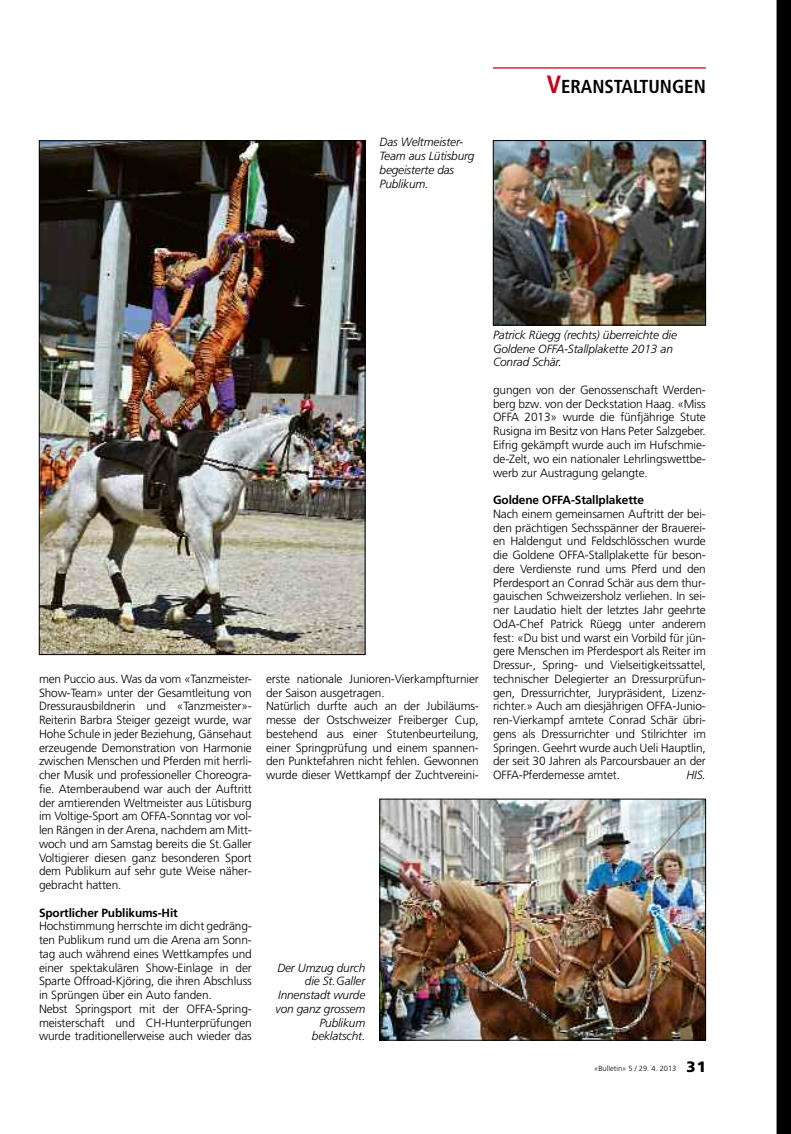
<style>
.page{position:relative;width:791px;height:1134px;background:#fff}
.page>*{position:absolute;margin:0;border:0;box-sizing:border-box;transform-origin:0 0}
.t1{font:700 condensed 18.75px "Frutiger LT Pro";color:#000}
.t2{font:300 11.88px/13.8px "Frutiger LT Pro";letter-spacing:-.01em;color:#000;text-align:justify}
.t3{font:italic 300 11.88px/13.8px "Frutiger LT Pro";letter-spacing:-.01em;color:#000}
.t4{font:700 11.88px "Frutiger LT Pro";letter-spacing:-.01em;color:#000}
.t5{font:300 7.5px "Frutiger LT Pro";color:#000}
.s1{font-size:25px;color:#ca0016}
.s2{font-weight:900;font-size:15px}
</style>
<div class="page">
<svg style="left:776px;top:0;width:14px;height:1134px;background:#0a0a0a"></svg>
<hr style="left:493px;top:67px;width:212px;height:2px;background:#ca0016">
<img style="left:41px;top:142px;width:322px;height:511px">
<img style="left:381px;top:801px;width:322px;height:237px">
<div style="left:379px;top:799px;width:326px;height:241px;border:1px solid #000"></div>
<img style="left:495px;top:142px;width:208px;height:181px">
<div style="left:493px;top:140px;width:212px;height:185px;border:1px solid #000"></div>
<p class="t3" style="left:379px;top:137px;width:96px">Das Weltmeister-<br>Team aus Lütisburg begeisterte das<br>Publikum.</p>
<h1 class="t1" style="left:546px;top:80px;width:160px"><span class="s1">V</span>ERANSTALTUNGEN</h1>
<p class="t2" style="left:39px;top:673px;width:214px">men Puccio aus. Was da vom «Tanzmeister-Show-Team» unter der Gesamtleitung von Dressurausbildnerin und «Tanzmeister»- Reiterin Barbra Steiger gezeigt wurde, war Hohe Schule in jeder Beziehung, Gänsehaut erzeugende Demonstration von Harmonie zwischen Menschen und Pferden mit herrli&shy;cher Musik und professioneller Choreogra&shy;fie. Atemberaubend war auch der Auftritt der amtierenden Weltmeister aus Lütisburg im Voltige-Sport am OFFA-Sonntag vor vol&shy;len Rängen in der Arena, nachdem am Mitt&shy;woch und am Samstag bereits die St.Galler Voltigierer diesen ganz besonderen Sport dem Publikum auf sehr gute Weise näher&shy;gebracht hatten.</p>
<p class="t4" style="left:39px;top:908px;width:140px">Sportlicher Publikums-Hit</p>
<p class="t2" style="left:39px;top:920px;width:214px;text-align:left">Hochstimmung herrschte im dicht gedräng&shy;ten Publikum rund um die Arena am Sonn&shy;tag auch während eines Wettkampfes und einer spektakulären Show-Einlage in der Sparte Offroad-Kjöring, die ihren Abschluss in Sprüngen über ein Auto fanden.<br>Nebst Springsport mit der OFFA-Spring&shy;meisterschaft und CH-Hunterprüfungen wurde traditionellerweise auch wieder das</p>
<p class="t2" style="left:266px;top:673px;width:214px;text-align:left">erste nationale Junioren-Vierkampfturnier der Saison ausgetragen.<br>Natürlich durfte auch an der Jubiläums&shy;messe der Ostschweizer Freiberger Cup, bestehend aus einer Stutenbeurteilung, einer Springprüfung und einem spannen&shy;den Punktefahren nicht fehlen. Gewonnen wurde dieser Wettkampf der Zuchtvereini-</p>
<p class="t3" style="left:493px;top:329px;width:185px">Patrick Rüegg (rechts) überreichte die<br>Goldene OFFA-Stallplakette 2013 an<br>Conrad Schär.</p>
<p class="t2" style="left:493px;top:384px;width:214px">gungen von der Genossenschaft Werden&shy;berg bzw. von der Deckstation Haag. «Miss OFFA 2013» wurde die fünfjährige Stute Rusigna im Besitz von Hans Peter Salzgeber.<br>Eifrig gekämpft wurde auch im Hufschmie&shy;de-Zelt, wo ein nationaler Lehrlingswettbe&shy;werb zur Austragung gelangte.</p>
<p class="t4" style="left:493px;top:496px;width:152px">Goldene OFFA-Stallplakette</p>
<p class="t2" style="left:493px;top:508px;width:214px">Nach einem gemeinsamen Auftritt der bei&shy;den prächtigen Sechsspänner der Brauerei&shy;en Haldengut und Feldschlösschen wurde die Goldene OFFA-Stallplakette für beson&shy;dere Verdienste rund ums Pferd und den Pferdesport an Conrad Schär aus dem thur&shy;gauischen Schweizersholz verliehen. In sei&shy;ner Laudatio hielt der letztes Jahr geehrte OdA-Chef Patrick Rüegg unter anderem fest: «Du bist und warst ein Vorbild für jün&shy;gere Menschen im Pferdesport als Reiter im Dressur-, Spring- und Vielseitigkeitssattel, technischer Delegierter an Dressurprüfun&shy;gen, Dressurrichter, Jurypräsident, Lizenz&shy;richter.» Auch am diesjährigen OFFA-Junio&shy;ren-Vierkampf amtete Conrad Schär übri&shy;gens als Dressurrichter und Stilrichter im Springen. Geehrt wurde auch Ueli Hauptlin, der seit 30 Jahren als Parcoursbauer an der OFFA-Pferdemesse amtet.</p>
<p class="t3" style="left:686px;top:769px;width:21px">HIS.</p>
<p class="t3" style="left:275px;top:962px;width:91px;text-align:right">Der Umzug durch die St.Galler<br>Innenstadt wurde von ganz grossem<br>Publikum beklatscht.</p>
<p class="t5" style="left:594px;top:1066px;width:113px">«Bulletin» 5 / 29. 4. 2013 <span class="s2">31</span></p>
</div>
